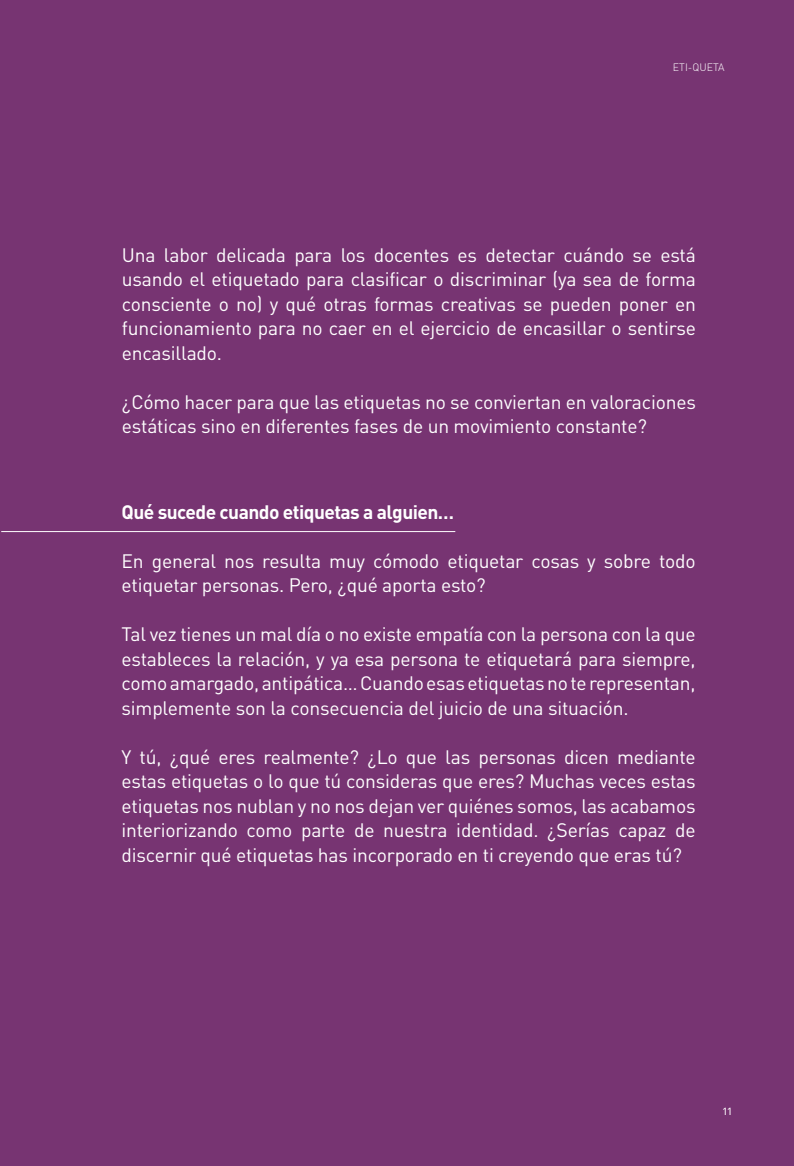
<style>
.page{position:relative;width:794px;height:1166px;background:#773472}
.page>*{position:absolute;margin:0;border:0;box-sizing:border-box;transform-origin:0 0}
.t1{font:19.25px/24.5px "DIN";letter-spacing:-.01em;color:#fff;text-align:justify}
.t2{font:700 19.25px "DIN";letter-spacing:-.03em;color:#fff}
.t3{font:12.25px "DIN Regular Alternate";color:#fff}
.t4{font:300 10.67px "DIN Pro";color:#fff}
</style>
<div class="page">
<hr style="left:1px;top:531px;width:454px;height:1px;background:#fff">
<p class="t4" style="left:673px;top:60px;width:53px">ETI-QUETA</p>
<p class="t4" style="left:718px;top:60px;width:8px">A</p>
<p class="t1" style="left:122px;top:242px;width:575px">Una labor delicada para los docentes es detectar cuándo se está usando el etiquetado para clasificar o discriminar (ya sea de forma consciente o no) y qué otras formas creativas se pueden poner en funcionamiento para no caer en el ejercicio de encasillar o sentirse encasillado.</p>
<p class="t1" style="left:122px;top:389px;width:575px">¿Cómo hacer para que las etiquetas no se conviertan en valoraciones estáticas sino en diferentes fases de un movimiento constante?</p>
<p class="t2" style="left:122px;top:499px;width:334px">Qué sucede cuando etiquetas a alguien…</p>
<p class="t1" style="left:122px;top:548px;width:575px">En general nos resulta muy cómodo etiquetar cosas y sobre todo etiquetar personas. Pero, ¿qué aporta esto?</p>
<p class="t1" style="left:122px;top:621px;width:575px">Tal vez tienes un mal día o no existe empatía con la persona con la que estableces la relación, y ya esa persona te etiquetará para siempre, como amargado, antipática… Cuando esas etiquetas no te representan, simplemente son la consecuencia del juicio de una situación.</p>
<p class="t1" style="left:122px;top:744px;width:575px">Y tú, ¿qué eres realmente? ¿Lo que las personas dicen mediante estas etiquetas o lo que tú consideras que eres? Muchas veces estas etiquetas nos nublan y no nos dejan ver quiénes somos, las acabamos interiorizando como parte de nuestra identidad. ¿Serías capaz de discernir qué etiquetas has incorporado en ti creyendo que eras tú?</p>
<p class="t3" style="left:723px;top:1103px;width:11px">11</p>
</div>
